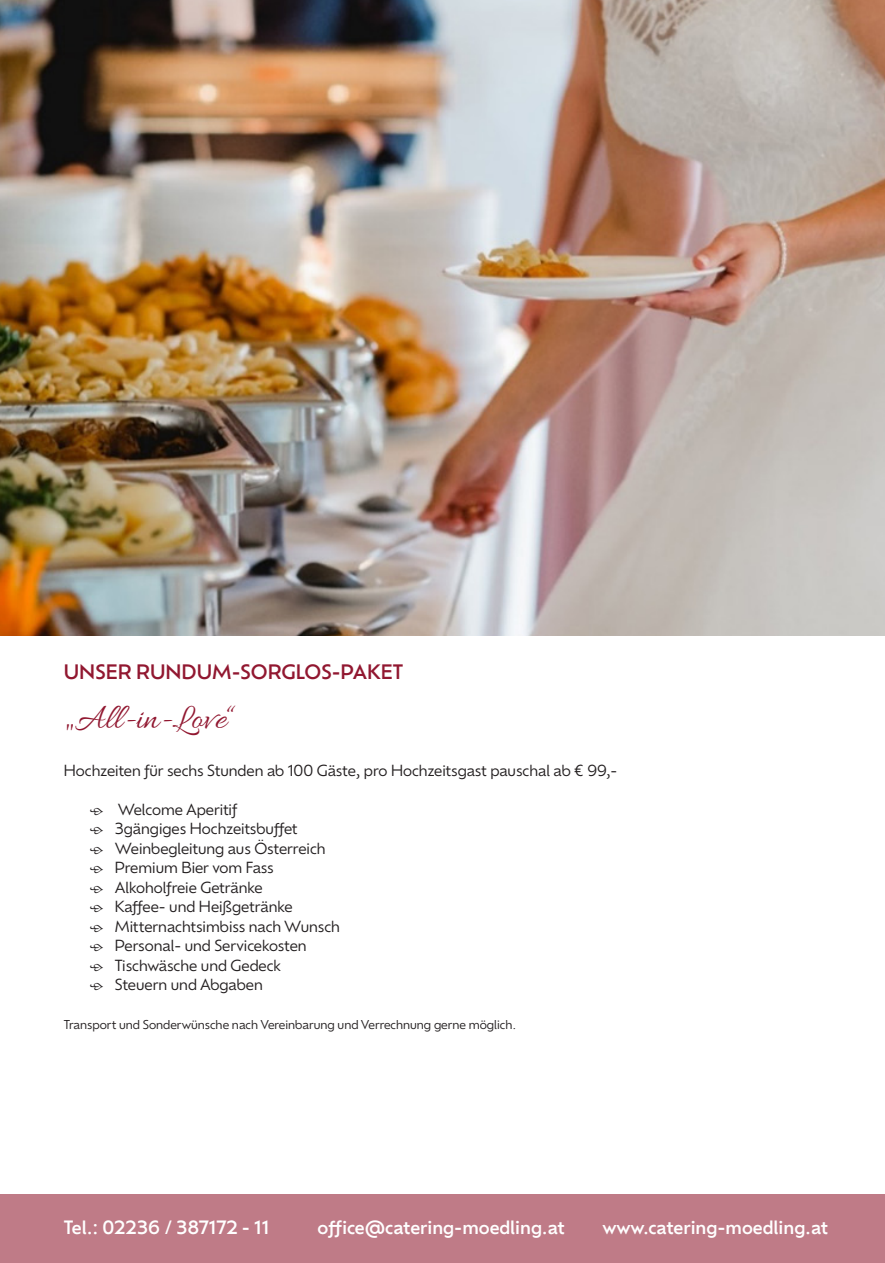
<style>
.page{position:relative;width:885px;height:1263px;background:#fff}
.page>*{position:absolute;margin:0;border:0;box-sizing:border-box;transform-origin:0 0}
.t1{font:36px "Allura";color:#911730}
.t2{font:500 19.5px "Ofelia Display";color:#911730}
.t3{font:500 18px "Ofelia Display";color:#fff}
.t4{font:15px "Ofelia Display";color:#231f20}
.t5{font:12px "Ofelia Display";color:#231f20}
.s1{font-family:"Minion Pro"}
</style>
<div class="page">
<div style="left:0;top:1195px;width:884px;height:68px;background:#bf7b87"></div>
<img style="left:0;top:0;width:884px;height:635px">
<p class="t2" style="left:64px;top:658px;width:341px">UNSER RUNDUM-SORGLOS-PAKET</p>
<p class="t1" style="left:64px;top:698px;width:170px">„All-in-Love“</p>
<p class="t4" style="left:64px;top:759px;width:555px">Hochzeiten für sechs Stunden ab 100 Gäste, pro Hochzeitsgast pauschal ab € 99,-</p>
<p class="t4" style="left:89px;top:798px;width:149px"><span class="s1">ӧ</span> Welcome Aperitif</p>
<p class="t4" style="left:89px;top:818px;width:209px"><span class="s1">ӧ</span> 3gängiges Hochzeitsbuffet</p>
<p class="t4" style="left:89px;top:837px;width:238px"><span class="s1">ӧ</span> Weinbegleitung aus Österreich</p>
<p class="t4" style="left:89px;top:857px;width:186px"><span class="s1">ӧ</span> Premium Bier vom Fass</p>
<p class="t4" style="left:89px;top:876px;width:175px"><span class="s1">ӧ</span> Alkoholfreie Getränke</p>
<p class="t4" style="left:89px;top:896px;width:205px"><span class="s1">ӧ</span> Kaffee- und Heißgetränke</p>
<p class="t4" style="left:89px;top:915px;width:252px"><span class="s1">ӧ</span> Mitternachtsimbiss nach Wunsch</p>
<p class="t4" style="left:89px;top:935px;width:219px"><span class="s1">ӧ</span> Personal- und Servicekosten</p>
<p class="t4" style="left:89px;top:954px;width:193px"><span class="s1">ӧ</span> Tischwäsche und Gedeck</p>
<p class="t4" style="left:89px;top:974px;width:175px"><span class="s1">ӧ</span> Steuern und Abgaben</p>
<p class="t5" style="left:64px;top:1016px;width:454px">Transport und Sonderwünsche nach Vereinbarung und Verrechnung gerne möglich.</p>
<p class="t3" style="left:64px;top:1214px;width:207px">Tel.: 02236 / 387172 - 11</p>
<p class="t3" style="left:317px;top:1214px;width:249px">office@catering-moedling.at</p>
<p class="t3" style="left:602px;top:1214px;width:227px">www.catering-moedling.at</p>
</div>
